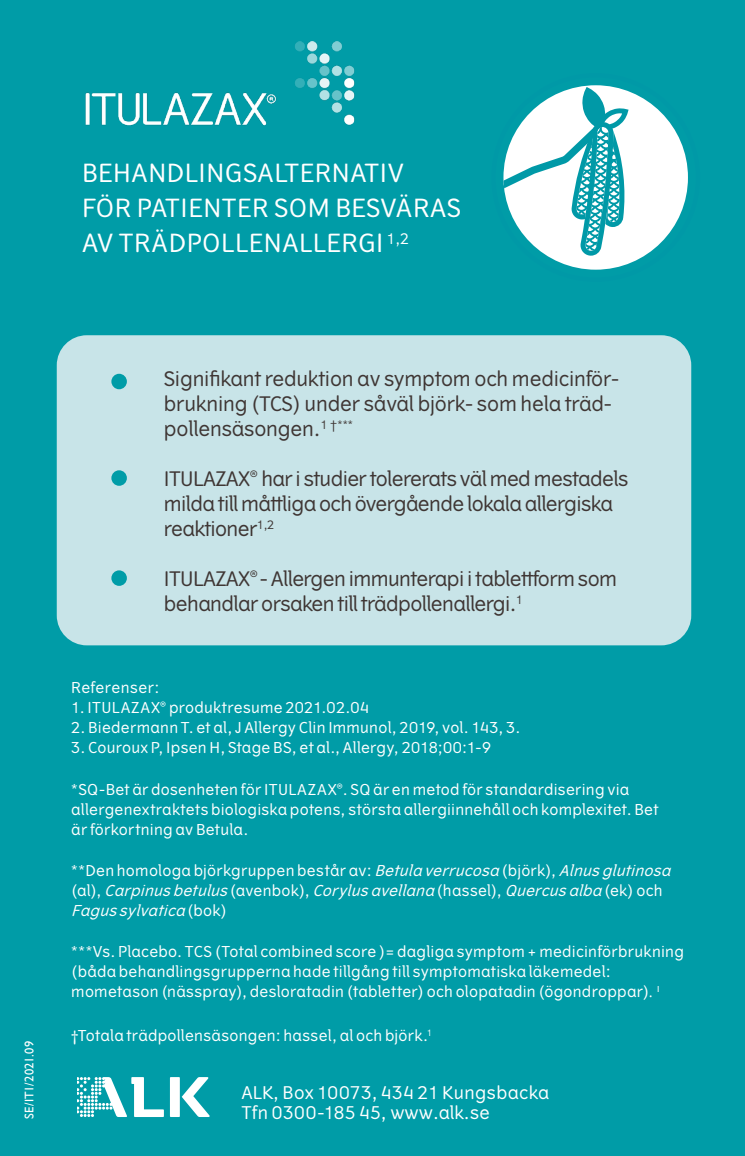
<style>
.page{position:relative;width:745px;height:1156px;background:#fff}
.page>*{position:absolute;margin:0;border:0;box-sizing:border-box;transform-origin:0 0}
.t1{font:25px "Vertigo";letter-spacing:.025em;color:#fff}
.t2{font:20px/25px "Vertigo";letter-spacing:-.03em;color:#3f3634}
.t3{font:20px "Vertigo";letter-spacing:-.01em;color:#3f3634}
.t4{font:17.5px "Vertigo";letter-spacing:.02em;color:#fff}
.bröd{font:15px/20px "Vertigo";letter-spacing:.02em;color:#fff}
.bröd-2{font:italic 15px/20px "Vertigo";color:#fff}
.t5{font:12.5px "Gill Sans";letter-spacing:.025em;color:#fff}
.s1{font-style:normal}
.s2{font-family:"Gill Sans"}
</style>
<div class="page">
<div style="left:0;top:0;width:744px;height:1155px;background:#009ca7"></div>
<div style="left:170px;top:1076px;width:10px;height:40px;background:#fff"></div>
<svg style="left:181px;top:1076px;width:28px;height:40px"></svg>
<svg style="left:77px;top:1076px;width:87px;height:40px"></svg>
<div style="left:57px;top:335px;width:633px;height:310px;background:#c8e4e8;border-radius:30px"></div>
<div style="left:111px;top:373px;width:16px;height:16px;background:#009ca7;border-radius:50%"></div>
<div style="left:111px;top:470px;width:16px;height:15px;background:#009ca7;border-radius:50%"></div>
<div style="left:111px;top:570px;width:16px;height:15px;background:#009ca7;border-radius:50%"></div>
<img style="left:81px;top:41px;width:275px;height:98px">
<svg style="left:491px;top:73px;width:208px;height:209px;fill:#009ca7"></svg>
<svg style="left:503px;top:84px;width:128px;height:171px"></svg>
<p class="t1" style="left:82px;top:158px;width:323px">BEHANDLINGSALTERNATIV</p>
<p class="t1" style="left:82px;top:193px;width:380px">FÖR PATIENTER SOM BESVÄRAS</p>
<p class="t1" style="left:82px;top:228px;width:328px">AV TRÄDPOLLENALLERGI <sup>1,2</sup></p>
<p class="t5" style="left:22px;top:1119px;width:80px;rotate:-90deg">SE/IT1/2021.09</p>
<p class="t3" style="left:164px;top:367px;width:456px">Signifikant reduktion av symptom och medicinför-</p>
<p class="t3" style="left:164px;top:392px;width:449px">brukning (TCS) under såväl björk- som hela träd-</p>
<p class="t3" style="left:164px;top:417px;width:190px">pollensäsongen.<sup>1</sup> <sup>†***</sup></p>
<p class="t2" style="left:164px;top:466px;width:465px">ITULAZAX<sup>®</sup> har i studier tolererats väl med mestadels milda till måttliga och övergående lokala allergiska</p>
<p class="t2" style="left:164px;top:516px;width:112px">reaktioner<sup>1,2</sup></p>
<p class="t2" style="left:164px;top:566px;width:454px">ITULAZAX<sup>®</sup> - Allergen immunterapi i tablettform som</p>
<p class="t2" style="left:164px;top:591px;width:360px">behandlar orsaken till trädpollenallergi.<sup>1</sup></p>
<p class="bröd" style="left:71px;top:677px;width:90px">Referenser:</p>
<p class="bröd" style="left:71px;top:697px;width:299px">1. ITULAZAX<sup>®</sup> produktresume 2021.02.04</p>
<p class="bröd" style="left:71px;top:717px;width:450px">2. Biedermann T. et al, J Allergy Clin Immunol, 2019, vol. 143, 3.</p>
<p class="bröd" style="left:71px;top:737px;width:421px">3. Couroux P, Ipsen H, Stage BS, et al., Allergy, 2018;00:1-9</p>
<p class="bröd" style="left:71px;top:779px;width:588px">*SQ-Bet är dosenheten för ITULAZAX<sup>®</sup>. SQ är en metod för standardisering via allergenextraktets biologiska potens, största allergiinnehåll och komplexitet. Bet är förkortning av Betula.</p>
<p class="bröd-2" style="left:71px;top:860px;width:605px"><span class="s1">**Den homologa björkgruppen består av:</span> Betula verrucosa <span class="s1">(björk),</span> Alnusglutinosa <span class="s1">( a l ) ,</span> Carpinusbetulus<span class="s1">( a v e n b o k ) ,</span> Corylusavellana <span class="s1">( h a s s e l ) ,</span> Quercusalba <span class="s1">( e k ) o c h<br></span>Fagussylvatica <span class="s1">( b o k )</span></p>
<p class="bröd" style="left:71px;top:941px;width:613px">***Vs. Placebo. TCS (Total combined score )= dagliga symptom + medicinförbrukning (båda behandlingsgrupperna hade tillgång till symptomatiska läkemedel: mometason (nässpray), desloratadin (tabletter) och olopatadin (ögondroppar)<span class="s2">.</span> <sup>1</sup></p>
<p class="bröd" style="left:71px;top:1025px;width:362px"><span class="s2">†</span>Totala trädpollensäsongen: hassel, al och björk.<sup>1</sup></p>
<p class="t4" style="left:241px;top:1081px;width:309px">ALK, Box 10073, 434 21 Kungsbacka</p>
<p class="t4" style="left:241px;top:1101px;width:250px">Tfn 0300-185 45, www.alk.se</p>
</div>
